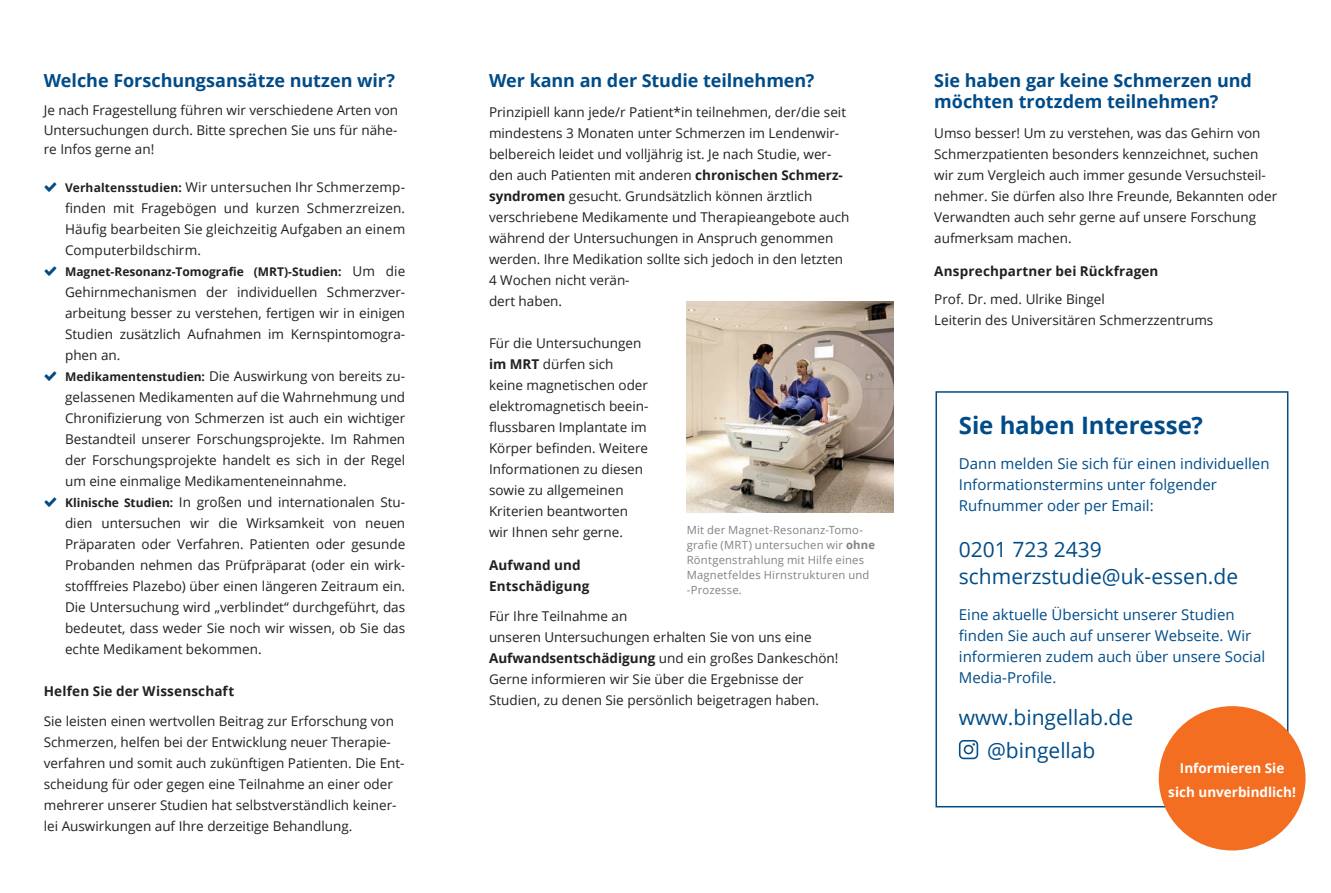
<style>
.page{position:relative;width:1331px;height:893px;background:#fff}
.page>*{position:absolute;margin:0;border:0;box-sizing:border-box;transform-origin:0 0}
.t1{font:700 24px "Open Sans";letter-spacing:-.005em;color:#014c88}
.t2{font:21px/27px "Open Sans";color:#014c88}
.t3{font:700 18px/21px "Open Sans";letter-spacing:-.005em;color:#014c88}
.t4{font:15px/21px "Open Sans";color:#014c88}
.t5{font:13.5px/21px "Open Sans";color:#231f20}
.t6{font:700 13.5px/21px "Open Sans";letter-spacing:.01em;color:#231f20}
.t7{font:700 13.5px/24px "Open Sans";color:#fff;text-align:center}
.t8{font:700 12px "Open Sans";color:#231f20}
.t9{font:11.25px/15px "Open Sans";letter-spacing:.02em;color:#808285}
.s1{font-weight:700;font-size:12px}
.s2{font-weight:400;font-size:13.5px}
.s3{font-weight:700}
</style>
<div class="page">
<div style="left:935px;top:391px;width:353px;height:416px;border:2px solid #014c88"></div>
<img style="left:687px;top:302px;width:206px;height:211px">
<svg style="left:959px;top:740px;width:19px;height:19px"></svg>
<div style="left:1159px;top:706px;width:146px;height:144px;background:#f36e21;border-radius:50%"></div>
<h3 class="t3" style="left:44px;top:70px;width:353px">Welche Forschungsansätze nutzen wir?</h3>
<p class="t5" style="left:44px;top:100px;width:356px;line-height:19.5px;text-align:justify">Je nach Fragestellung führen wir verschiedene Arten von Untersuchungen durch. Bitte sprechen Sie uns für nähe&shy;re Infos gerne an!</p>
<p class="t5" style="left:65px;top:176px;width:342px;text-align:justify"><span class="s1">Verhaltensstudien:</span> Wir untersuchen Ihr Schmerzemp&shy;finden mit Fragebögen und kurzen Schmerzreizen.<br>Häufig bearbeiten Sie gleichzeitig Aufgaben an einem Computerbildschirm.</p>
<p class="t8" style="left:65px;top:263px;width:342px">Magnet-Resonanz-Tomografie (MRT)-Studien: <span class="s2">Um die</span></p>
<p class="t5" style="left:65px;top:281px;width:342px">Gehirnmechanismen der individuellen Schmerzver&shy;arbeitung besser zu verstehen, fertigen wir in einigen Studien zusätzlich Aufnahmen im Kernspintomogra&shy;phen an.<br><span class="s1">Medikamentenstudien:</span> Die Auswirkung von bereits zu&shy;gelassenen Medikamenten auf die Wahrnehmung und Chronifizierung von Schmerzen ist auch ein wichtiger Bestandteil unserer Forschungsprojekte. Im Rahmen der Forschungsprojekte handelt es sich in der Regel um eine einmalige Medikamenteneinnahme.<br><span class="s1">Klinische Studien:</span> In großen und internationalen Stu&shy;dien untersuchen wir die Wirksamkeit von neuen Präparaten oder Verfahren. Patienten oder gesunde Probanden nehmen das Prüfpräparat (oder ein wirk&shy;stofffreies Plazebo) über einen längeren Zeitraum ein.<br>Die Untersuchung wird „verblindet“ durchgeführt, das bedeutet, dass weder Sie noch wir wissen, ob Sie das echte Medikament bekommen.</p>
<p class="t6" style="left:44px;top:680px;width:192px">Helfen Sie der Wissenschaft</p>
<p class="t5" style="left:44px;top:710px;width:362px">Sie leisten einen wertvollen Beitrag zur Erforschung von Schmerzen, helfen bei der Entwicklung neuer Therapie&shy;verfahren und somit auch zukünftigen Patienten. Die Ent&shy;scheidung für oder gegen eine Teilnahme an einer oder mehrerer unserer Studien hat selbstverständlich keiner&shy;lei Auswirkungen auf Ihre derzeitige Behandlung.</p>
<h3 class="t3" style="left:489px;top:70px;width:327px">Wer kann an der Studie teilnehmen?</h3>
<p class="t5" style="left:489px;top:101px;width:362px">Prinzipiell kann jede/r Patient*in teilnehmen, der/die seit mindestens 3 Monaten unter Schmerzen im Lendenwir&shy;belbereich leidet und volljährig ist. Je nach Studie, wer&shy;den auch Patienten mit anderen <span class="s3">chronischen Schmerz&shy;syndromen</span> gesucht. Grundsätzlich können ärztlich verschriebene Medikamente und Therapieangebote auch während der Untersuchungen in Anspruch genommen werden. Ihre Medikation sollte sich jedoch in den letzten 4 Wochen nicht verän-<br>dert haben.</p>
<p class="t5" style="left:489px;top:332px;width:161px">Für die Untersuchungen <span class="s3">im MRT</span> dürfen sich keine magnetischen oder elektromagnetisch beein&shy;flussbaren Implantate im<br>Körper befinden. Weitere<br>Informationen zu diesen sowie zu allgemeinen<br>Kriterien beantworten wir Ihnen sehr gerne.</p>
<p class="t6" style="left:489px;top:555px;width:102px">Aufwand und<br>Entschädigung</p>
<p class="t5" style="left:489px;top:605px;width:351px">Für Ihre Teilnahme an<br>unseren Untersuchungen erhalten Sie von uns eine <span class="s3">Aufwandsentschädigung</span> und ein großes Dankeschön!<br>Gerne informieren wir Sie über die Ergebnisse der Studien, zu denen Sie persönlich beigetragen haben.</p>
<p class="t9" style="left:687px;top:522px;width:190px">Mit der Magnet-Resonanz-Tomo&shy;grafie (MRT) untersuchen wir <span class="s3">ohne<br></span>Röntgenstrahlung mit Hilfe eines<br>Magnetfeldes Hirnstrukturen und -Prozesse.</p>
<h3 class="t3" style="left:934px;top:70px;width:319px">Sie haben gar keine Schmerzen und möchten trotzdem teilnehmen?</h3>
<p class="t5" style="left:934px;top:122px;width:344px">Umso besser! Um zu verstehen, was das Gehirn von Schmerzpatienten besonders kennzeichnet, suchen wir zum Vergleich auch immer gesunde Versuchsteil&shy;nehmer. Sie dürfen also Ihre Freunde, Bekannten oder Verwandten auch sehr gerne auf unsere Forschung aufmerksam machen.</p>
<p class="t6" style="left:934px;top:260px;width:226px">Ansprechpartner bei Rückfragen</p>
<p class="t5" style="left:934px;top:288px;width:281px">Prof. Dr. med. Ulrike Bingel<br>Leiterin des Universitären Schmerzzentrums</p>
<h1 class="t1" style="left:959px;top:408px;width:245px">Sie haben Interesse?</h1>
<p class="t4" style="left:959px;top:452px;width:312px">Dann melden Sie sich für einen individuellen<br>Informationstermins unter folgender<br>Rufnummer oder per Email:</p>
<h2 class="t2" style="left:959px;top:536px;width:281px">0201 723 2439 schmerzstudie@uk-essen.de</h2>
<p class="t4" style="left:959px;top:604px;width:308px">Eine aktuelle Übersicht unserer Studien finden Sie auch auf unserer Webseite. Wir informieren zudem auch über unsere Social Media-Profile.</p>
<h2 class="t2" style="left:959px;top:701px;width:176px;line-height:32.4px;text-align:center">www.bingellab.de @bingellab</h2>
<p class="t7" style="left:1168px;top:756px;width:129px">Informieren Sie sich unverbindlich!</p>
</div>
